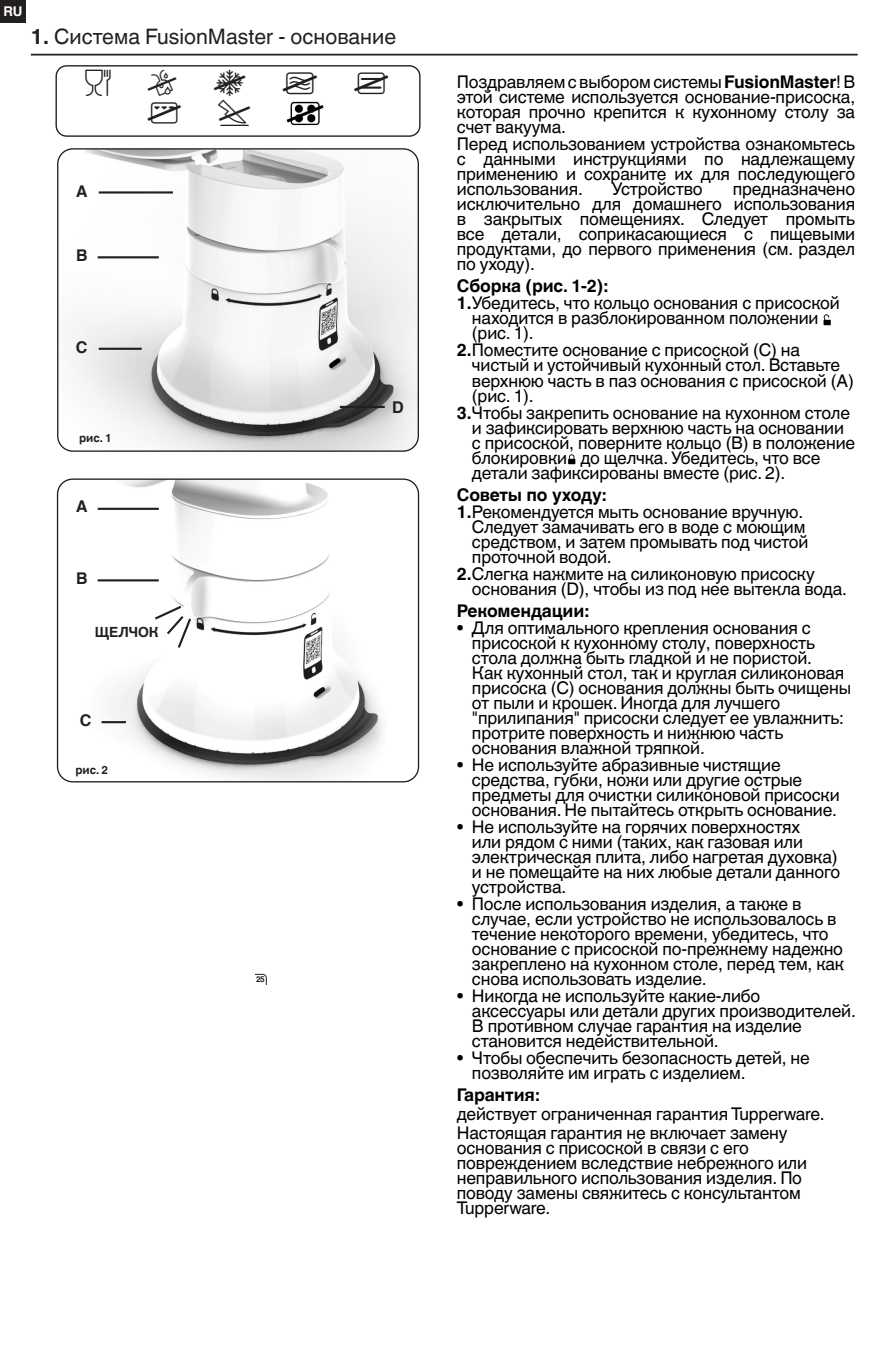
<style>
.page{position:relative;width:886px;height:1347px;background:#fff}
.page>*{position:absolute;margin:0;border:0;box-sizing:border-box;transform-origin:0 0}
.t1{font:21.38px "Helvetica World";color:#231f20}
.normal_TXT{font:17.5px/15px "Helvetica World";letter-spacing:-.01em;color:#000}
.intro{font:17.5px/15px "Helvetica World";letter-spacing:-.01em;color:#000;text-align:justify}
.t2{font:700 17.5px "Helvetica World";letter-spacing:-.01em;color:#000}
.t3{font:700 16.12px "Helvetica World";color:#231f20}
.normal_TXT-2{font:700 14px "Helvetica World";letter-spacing:-.01em;color:#231f20}
.t4{font:700 13.38px "Helvetica World";color:#fff}
.normal_TXT-3{font:700 11.5px "Helvetica World";letter-spacing:-.01em;color:#231f20}
.t5{font:700 8.12px "Helvetica World";color:#231f20}
.s1{font-weight:700}
</style>
<div class="page">
<div style="left:245px;top:974px;width:21px;height:22px;border:1px solid #231f20;border-radius:4px"></div>
<div style="left:239px;top:972px;width:16px;height:27px;background:#fff"></div>
<div style="left:250px;top:985px;width:19px;height:16px;background:#fff"></div>
<svg style="left:823px;top:314px;width:8px;height:11px"></svg>
<svg style="left:568px;top:454px;width:7px;height:10px"></svg>
<img style="left:58px;top:480px;width:360px;height:302px">
<div style="left:57px;top:478px;width:362px;height:304px;border:1px solid #231f20;border-radius:15px"></div>
<img style="left:58px;top:149px;width:360px;height:302px">
<div style="left:57px;top:148px;width:362px;height:304px;border:1px solid #231f20;border-radius:15px"></div>
<hr style="left:31px;top:54px;width:826px;height:2px;background:#231f20">
<div style="left:0;top:0;width:26px;height:23px;background:#231f20"></div>
<hr style="left:101px;top:721px;width:25px;height:2px;background:#231f20">
<hr style="left:98px;top:579px;width:61px;height:2px;background:#231f20">
<hr style="left:98px;top:508px;width:61px;height:2px;background:#231f20">
<svg style="left:152px;top:604px;width:41px;height:46px"></svg>
<hr style="left:99px;top:348px;width:43px;height:2px;background:#231f20">
<hr style="left:340px;top:406px;width:45px;height:2px;background:#231f20">
<hr style="left:98px;top:256px;width:61px;height:2px;background:#231f20">
<hr style="left:99px;top:191px;width:74px;height:2px;background:#231f20">
<img style="left:286px;top:101px;width:38px;height:25px">
<div style="left:55px;top:65px;width:365px;height:72px;border:1px solid #231f20;border-radius:10px"></div>
<p class="t4" style="left:4px;top:4px;width:20px">RU</p>
<p class="t1" style="left:31px;top:24px;width:367px"><span class="s1">1.</span> Система FusionMaster - основание</p>
<p class="t3" style="left:76px;top:182px;width:13px">A</p>
<p class="t3" style="left:76px;top:246px;width:13px">B</p>
<p class="t3" style="left:76px;top:338px;width:13px">C</p>
<p class="normal_TXT-3" style="left:79px;top:431px;width:34px">рис. 1</p>
<p class="t3" style="left:76px;top:497px;width:13px">A</p>
<p class="t3" style="left:76px;top:569px;width:13px">B</p>
<p class="normal_TXT-2" style="left:95px;top:623px;width:65px">ЩЕЛЧОК</p>
<p class="t3" style="left:80px;top:711px;width:13px">C</p>
<p class="normal_TXT-3" style="left:75px;top:763px;width:34px">рис. 2</p>
<p class="t3" style="left:392px;top:398px;width:13px">D</p>
<p class="t5" style="left:256px;top:974px;width:10px">25</p>
<p class="intro" style="left:457px;top:75px;width:400px">Поздравляем с выбором системы <span class="s1">FusionMaster</span>! В этой системе используется основание-присоска, которая прочно крепится к кухонному столу за счет вакуума.</p>
<p class="intro" style="left:457px;top:137px;width:400px">Перед использованием устройства ознакомьтесь с данными инструкциями по надлежащему применению и сохраните их для последующего использования.</p>
<p class="intro" style="left:612px;top:182px;width:92px">Устройство</p>
<p class="intro" style="left:457px;top:182px;width:400px;text-indent:276px">предназначено исключительно для домашнего использования в закрытых помещениях. Следует промыть все детали, соприкасающиеся с пищевыми продуктами, до первого применения (см. раздел по уходу).</p>
<p class="t2" style="left:457px;top:276px;width:153px">Сборка (рис. 1-2):</p>
<p class="normal_TXT" style="left:472px;top:296px;width:369px;text-indent:-15px"><span class="s1">1.</span>Убедитесь, что кольцо основания с присоской находится в разблокированном положении (рис. 1).</p>
<p class="normal_TXT" style="left:472px;top:343px;width:383px;text-indent:-15px"><span class="s1">2.</span>Поместите основание с присоской (C) на чистый и устойчивый кухонный стол. Вставьте верхнюю часть в паз основания с присоской (A) (рис. 1).</p>
<p class="normal_TXT" style="left:472px;top:405px;width:385px;text-indent:-15px"><span class="s1">3.</span>Чтобы закрепить основание на кухонном столе и зафиксировать верхнюю часть на основании с присоской, поверните кольцо (B) в положение блокировки до щелчка. Убедитесь, что все детали зафиксированы вместе (рис. 2).</p>
<p class="t2" style="left:457px;top:484px;width:151px">Советы по уходу:</p>
<p class="normal_TXT" style="left:472px;top:504px;width:338px;text-indent:-15px"><span class="s1">1.</span>Рекомендуется мыть основание вручную.<br>Следует замачивать его в воде с моющим средством, и затем промывать под чистой проточной водой.</p>
<p class="normal_TXT" style="left:472px;top:566px;width:377px;text-indent:-15px"><span class="s1">2.</span>Слегка нажмите на силиконовую присоску основания (D), чтобы из под нее вытекла вода.</p>
<p class="t2" style="left:457px;top:600px;width:134px">Рекомендации:</p>
<p class="normal_TXT" style="left:472px;top:620px;width:381px;text-indent:-15px">• Для оптимального крепления основания с присоской к кухонному столу, поверхность стола должна быть гладкой и не пористой.<br>Как кухонный стол, так и круглая силиконовая присоска (C) основания должны быть очищены от пыли и крошек. Иногда для лучшего "прилипания" присоски следует ее увлажнить: протрите поверхность и нижнюю часть основания влажной тряпкой.</p>
<p class="normal_TXT" style="left:472px;top:757px;width:369px;text-indent:-15px">• Не используйте абразивные чистящие средства, губки, ножи или другие острые предметы для очистки силиконовой присоски основания. Не пытайтесь открыть основание.</p>
<p class="normal_TXT" style="left:472px;top:819px;width:370px;text-indent:-15px">• Не используйте на горячих поверхностях<br>или рядом с ними (таких, как газовая или электрическая плита, либо нагретая духовка) и не помещайте на них любые детали данного устройства.</p>
<p class="normal_TXT" style="left:472px;top:896px;width:374px;text-indent:-15px">• После использования изделия, а также в случае, если устройство не использовалось в течение некоторого времени, убедитесь, что основание с присоской по-прежнему надежно закреплено на кухонном столе, перед тем, как снова использовать изделие.</p>
<p class="normal_TXT" style="left:472px;top:988px;width:385px;text-indent:-15px">• Никогда не используйте какие-либо аксессуары или детали других производителей.<br>В противном случае гарантия на изделие становится недействительной.</p>
<p class="normal_TXT" style="left:472px;top:1050px;width:339px;text-indent:-15px">• Чтобы обеспечить безопасность детей, не позволяйте им играть с изделием.</p>
<p class="t2" style="left:457px;top:1084px;width:84px">Гарантия:</p>
<p class="normal_TXT" style="left:457px;top:1106px;width:369px">действует ограниченная гарантия Tupperware.</p>
<p class="normal_TXT" style="left:457px;top:1125px;width:352px">Настоящая гарантия не включает замену основания с присоской в связи с его повреждением вследствие небрежного или неправильного использования изделия. По поводу замены свяжитесь с консультантом Tupperware.</p>
</div>
